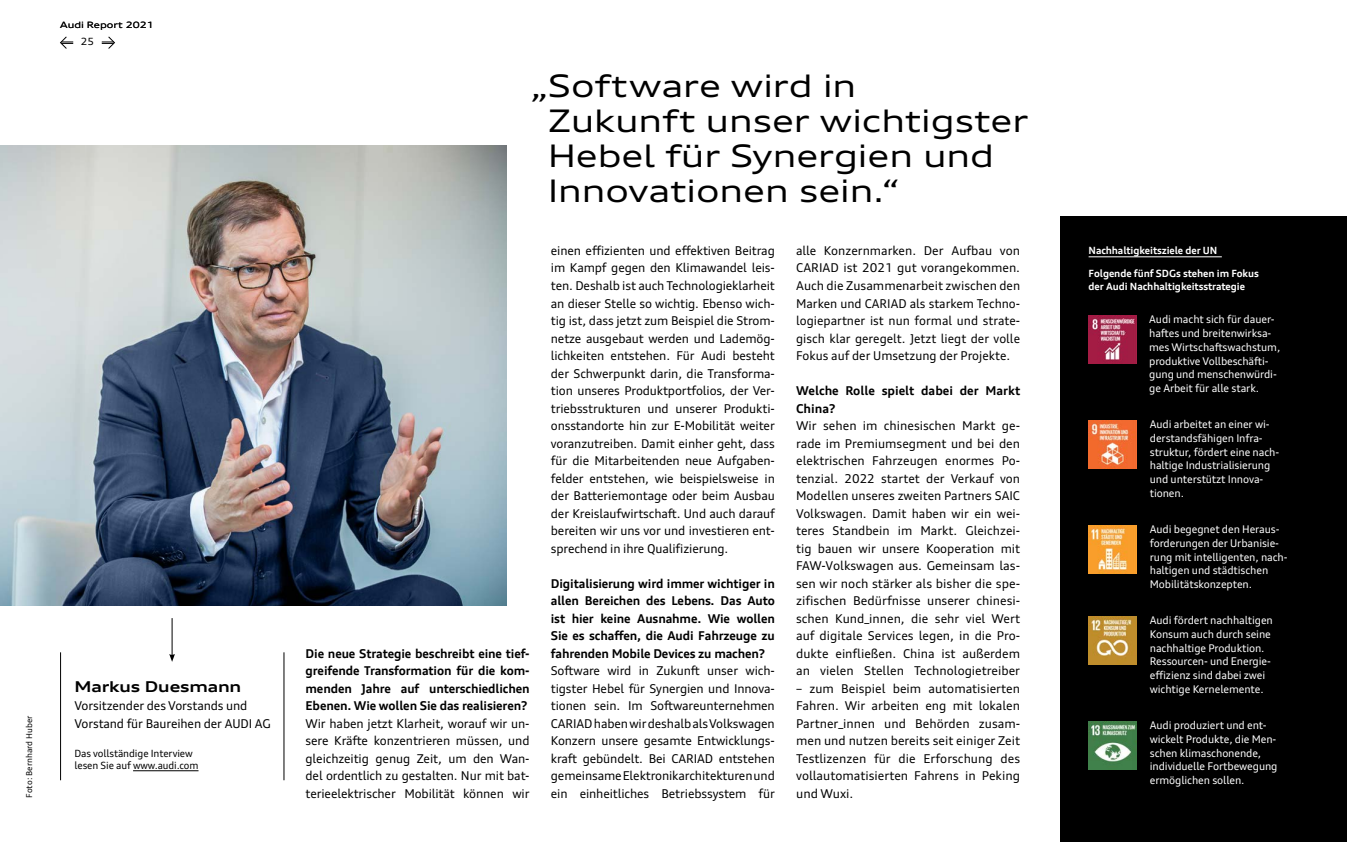
<style>
.page{position:relative;width:1347px;height:842px;background:#fff}
.page>*{position:absolute;margin:0;border:0;box-sizing:border-box;transform-origin:0 0}
.t1{font:expanded 31.25px/35px "Audi Type";letter-spacing:-.01em;color:#000}
.t2{font:700 expanded 15px "Audi Type";letter-spacing:-.01em;color:#000}
.t3{font:12.25px/17.5px "Audi Type";letter-spacing:-.01em;color:#000;text-align:justify}
.t4{font:700 12.25px/17.5px "Audi Type";letter-spacing:-.01em;color:#000;text-align:justify}
.t5{font:10.62px/13.8px "Audi Type";letter-spacing:-.01em;color:#fff}
.t6{font:700 10px/13.8px "Audi Type";letter-spacing:-.01em;color:#fff}
.t7{font:10px/12px "Audi Type";letter-spacing:-.01em;color:#000}
.t8{font:10px "Audi Type Var";color:#000}
.t9{font:expanded 8.75px "Audi Type";color:#000}
.t10{font:8.12px "Audi Type";color:#000}
</style>
<div class="page">
<svg style="left:102px;top:36px;width:13px;height:13px"></svg>
<svg style="left:60px;top:36px;width:13px;height:13px"></svg>
<img style="left:0;top:145px;width:507px;height:460px">
<hr style="left:133px;top:770px;width:65px;height:1px;background:#000">
<div style="left:1060px;top:217px;width:286px;height:625px;background:#000"></div>
<hr style="left:284px;top:652px;width:1px;height:128px;background:#000">
<hr style="left:60px;top:652px;width:1px;height:128px;background:#000">
<hr style="left:172px;top:618px;width:1px;height:38px;background:#000">
<svg style="left:169px;top:654px;width:6px;height:8px"></svg>
<img style="left:1088px;top:420px;width:48px;height:48px">
<img style="left:1088px;top:616px;width:48px;height:48px">
<img style="left:1088px;top:525px;width:48px;height:48px">
<img style="left:1088px;top:721px;width:48px;height:48px">
<img style="left:1088px;top:315px;width:48px;height:48px">
<hr style="left:1088px;top:256px;width:133px;height:1px;background:#fff">
<p class="t9" style="left:60px;top:19px;width:95px">Audi Report 2021</p>
<p class="t8" style="left:81px;top:36px;width:15px">25</p>
<p class="t10" style="left:24px;top:797px;width:84px;rotate:-90deg">Foto: Bernhard Huber</p>
<p class="t2" style="left:74px;top:677px;width:168px">Markus Duesmann</p>
<p class="t3" style="left:74px;top:697px;width:198px">Vorsitzender des Vorstands und<br>Vorstand für Baureihen der AUDI AG</p>
<p class="t7" style="left:74px;top:747px;width:126px">Das vollständige Interview lesen Sie auf www.audi.com</p>
<h1 class="t1" style="left:548px;top:68px;width:482px;text-indent:-17px">„Software wird in<br>Zukunft unser wichtigster<br>Hebel für Synergien und<br>Innovationen sein.“</h1>
<p class="t4" style="left:305px;top:644px;width:225px">Die neue Strategie beschreibt eine tief&shy;greifende Transformation für die kom&shy;menden Jahre auf unterschiedlichen Ebenen. Wie wollen Sie das realisieren?</p>
<p class="t3" style="left:305px;top:714px;width:225px">Wir haben jetzt Klarheit, worauf wir un&shy;sere Kräfte konzentrieren müssen, und gleichzeitig genug Zeit, um den Wan&shy;del ordentlich zu gestalten. Nur mit bat&shy;terieelektrischer Mobilität können wir</p>
<p class="t3" style="left:551px;top:242px;width:225px">einen effizienten und effektiven Beitrag im Kampf gegen den Klimawandel leis&shy;ten. Deshalb ist auch Technologieklarheit an dieser Stelle so wichtig. Ebenso wich&shy;tig ist, dass jetzt zum Beispiel die Strom&shy;netze ausgebaut werden und Lademög&shy;lichkeiten entstehen. Für Audi besteht der Schwerpunkt darin, die Transforma&shy;tion unseres Produktportfolios, der Ver&shy;triebsstrukturen und unserer Produkti&shy;onsstandorte hin zur E-Mobilität weiter voranzutreiben. Damit einher geht, dass für die Mitarbeitenden neue Aufgaben&shy;felder entstehen, wie beispielsweise in der Batteriemontage oder beim Ausbau der Kreislaufwirtschaft. Und auch darauf bereiten wir uns vor und investieren ent&shy;sprechend in ihre Qualifizierung.</p>
<p class="t4" style="left:551px;top:574px;width:225px">Digitalisierung wird immer wichtiger in allen Bereichen des Lebens. Das Auto ist hier keine Ausnahme. Wie wollen Sie es schaffen, die Audi Fahrzeuge zu fahrenden Mobile Devices zu machen?</p>
<p class="t3" style="left:551px;top:662px;width:225px">Software wird in Zukunft unser wich&shy;tigster Hebel für Synergien und Innova&shy;tionen sein. Im Softwareunternehmen CARIAD haben wir deshalb als Volkswagen Konzern unsere gesamte Entwicklungs&shy;kraft gebündelt. Bei CARIAD entstehen gemeinsame Elektronikarchitekturen und ein einheitliches Betriebssystem für</p>
<p class="t3" style="left:796px;top:242px;width:225px">alle Konzernmarken. Der Aufbau von CARIAD ist 2021 gut vorangekommen.<br>Auch die Zusammenarbeit zwischen den Marken und CARIAD als starkem Techno&shy;logiepartner ist nun formal und strate&shy;gisch klar geregelt. Jetzt liegt der volle Fokus auf der Umsetzung der Projekte.</p>
<p class="t4" style="left:796px;top:382px;width:225px">Welche Rolle spielt dabei der Markt<br>China?</p>
<p class="t3" style="left:796px;top:417px;width:225px">Wir sehen im chinesischen Markt ge&shy;rade im Premiumsegment und bei den elektrischen Fahrzeugen enormes Po&shy;tenzial. 2022 startet der Verkauf von Modellen unseres zweiten Partners SAIC Volkswagen. Damit haben wir ein wei&shy;teres Standbein im Markt. Gleichzei&shy;tig bauen wir unsere Kooperation mit FAW-Volkswagen aus. Gemeinsam las&shy;sen wir noch stärker als bisher die spe&shy;zifischen Bedürfnisse unserer chinesi&shy;schen Kund_innen, die sehr viel Wert auf digitale Services legen, in die Pro&shy;dukte einfließen. China ist außerdem an vielen Stellen Technologietreiber</p>
<p class="t3" style="left:796px;top:679px;width:225px">– zum Beispiel beim automatisierten Fahren. Wir arbeiten eng mit lokalen Partner_innen und Behörden zusam&shy;men und nutzen bereits seit einiger Zeit Testlizenzen für die Erforschung des vollautomatisierten Fahrens in Peking und Wuxi.</p>
<p class="t6" style="left:1088px;top:244px;width:130px">Nachhaltigkeitsziele der UN</p>
<p class="t6" style="left:1088px;top:266px;width:172px">Folgende fünf SDGs stehen im Fokus der Audi Nachhaltigkeitsstrategie</p>
<p class="t5" style="left:1149px;top:312px;width:133px">Audi macht sich für dauer&shy;haftes und breitenwirksa&shy;mes Wirtschaftswachstum, produktive Vollbeschäfti&shy;gung und menschenwürdi&shy;ge Arbeit für alle stark.</p>
<p class="t5" style="left:1149px;top:417px;width:131px">Audi arbeitet an einer wi&shy;derstandsfähigen Infra&shy;struktur, fördert eine nach&shy;haltige Industrialisierung und unterstützt Innova&shy;tionen.</p>
<p class="t5" style="left:1149px;top:522px;width:139px">Audi begegnet den Heraus&shy;forderungen der Urbanisie&shy;rung mit intelligenten, nach&shy;haltigen und städtischen<br>Mobilitätskonzepten.</p>
<p class="t5" style="left:1149px;top:613px;width:124px">Audi fördert nachhaltigen<br>Konsum auch durch seine nachhaltige Produktion.<br>Ressourcen- und Energie&shy;effizienz sind dabei zwei wichtige Kernelemente.</p>
<p class="t5" style="left:1149px;top:718px;width:129px">Audi produziert und ent&shy;wickelt Produkte, die Men&shy;schen klimaschonende, individuelle Fortbewegung ermöglichen sollen.</p>
</div>
